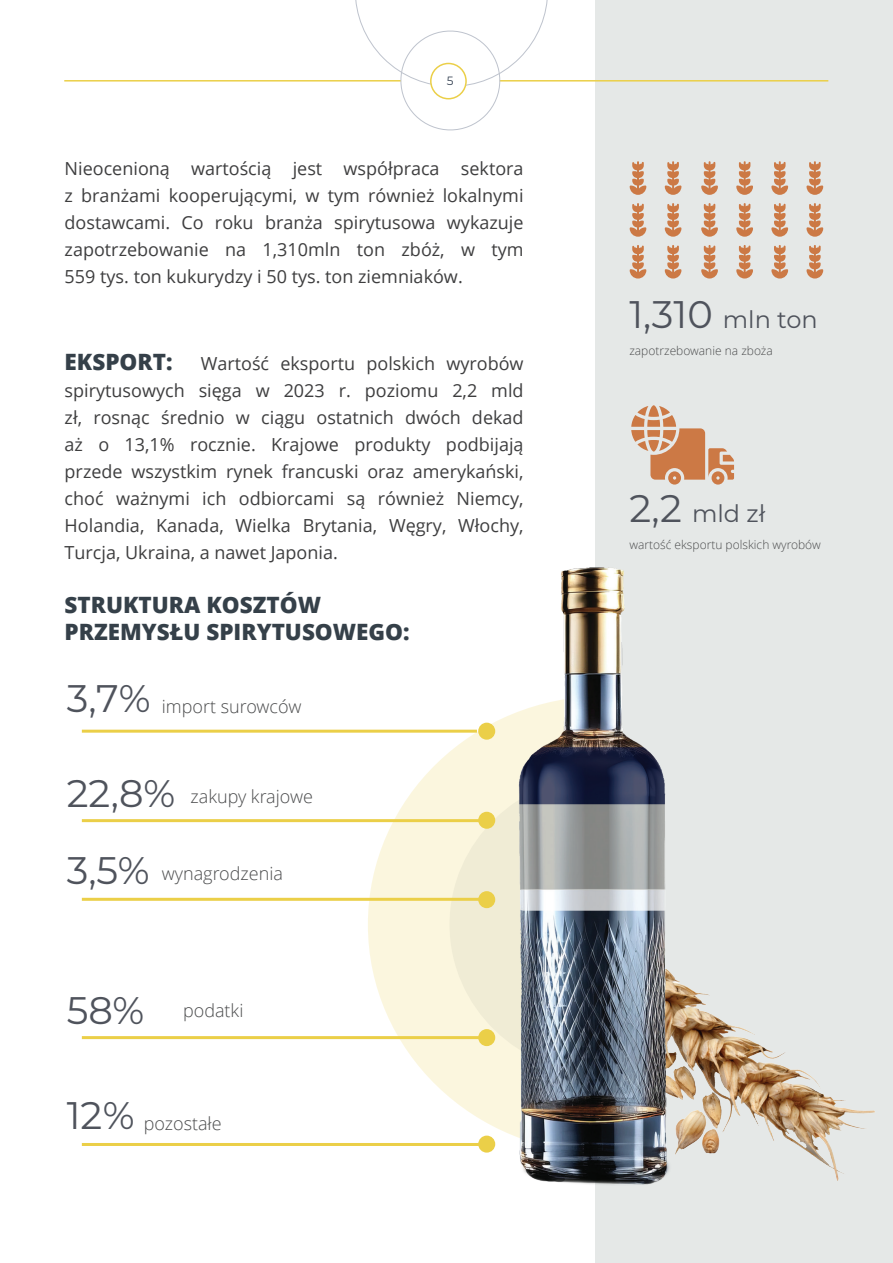
<style>
.page{position:relative;width:893px;height:1263px;background:#fff}
.page>*{position:absolute;margin:0;border:0;box-sizing:border-box;transform-origin:0 0}
.t1{font:38.4px/78px "Montserrat";color:#4f535c}
.t2{font:24px "Montserrat";color:#4f535c}
.t3{font:800 22.5px/27px "Open Sans";color:#354049}
.t4{font:18px/27px "Open Sans";color:#3e3e3f;text-align:justify}
.t5{font:300 18px "Open Sans";color:#4b4c4d}
.t6{font:300 12px "Open Sans";color:#4b4c4d}
.t7{font:12px "Montserrat";color:#374354}
.s1{font-size:38.4px}
</style>
<div class="page">
<div style="left:368px;top:696px;width:473px;height:457px;background:#fbf6de;border-radius:50%"></div>
<div style="left:595px;top:0;width:298px;height:1263px;background:#e5e8e7"></div>
<svg style="left:630px;top:161px;width:16px;height:34px"></svg>
<svg style="left:630px;top:203px;width:16px;height:34px"></svg>
<svg style="left:630px;top:245px;width:16px;height:34px"></svg>
<svg style="left:701px;top:161px;width:17px;height:34px"></svg>
<svg style="left:701px;top:203px;width:17px;height:34px"></svg>
<svg style="left:701px;top:245px;width:17px;height:34px"></svg>
<svg style="left:665px;top:161px;width:16px;height:34px"></svg>
<svg style="left:665px;top:203px;width:16px;height:34px"></svg>
<svg style="left:665px;top:245px;width:16px;height:34px"></svg>
<svg style="left:736px;top:161px;width:17px;height:34px"></svg>
<svg style="left:736px;top:203px;width:17px;height:34px"></svg>
<svg style="left:736px;top:245px;width:17px;height:34px"></svg>
<svg style="left:771px;top:161px;width:17px;height:34px"></svg>
<svg style="left:771px;top:203px;width:17px;height:34px"></svg>
<svg style="left:771px;top:245px;width:17px;height:34px"></svg>
<svg style="left:806px;top:161px;width:17px;height:34px"></svg>
<svg style="left:806px;top:203px;width:17px;height:34px"></svg>
<svg style="left:806px;top:245px;width:17px;height:34px"></svg>
<svg style="left:631px;top:405px;width:103px;height:57px"></svg>
<hr style="left:82px;top:730px;width:395px;height:3px;background:#ebcf48">
<hr style="left:82px;top:819px;width:405px;height:3px;background:#ebcf48">
<hr style="left:82px;top:898px;width:405px;height:3px;background:#ebcf48">
<hr style="left:82px;top:1036px;width:405px;height:3px;background:#ebcf48">
<hr style="left:82px;top:1143px;width:405px;height:3px;background:#ebcf48">
<img style="left:412px;top:462px;width:447px;height:723px">
<hr style="left:64px;top:80px;width:764px;height:2px;background:#ebcf48">
<svg style="left:345px;top:0;width:213px;height:131px"></svg>
<div style="left:431px;top:63px;width:35px;height:36px;background:#fff;border-radius:50%"></div>
<div style="left:430px;top:63px;width:37px;height:36px;border:2px solid #ebcf48;border-radius:50%"></div>
<p class="t7" style="left:447px;top:73px;width:8px">5</p>
<p class="t4" style="left:65px;top:155px;width:460px">Nieocenioną wartością jest współpraca sektora z branżami kooperującymi, w tym również lokalnymi dostawcami. Co roku branża spirytusowa wykazuje zapotrzebowanie na 1,310mln ton zbóż, w tym 559 tys. ton kukurydzy i 50 tys. ton ziemniaków.</p>
<p class="t3" style="left:65px;top:348px;width:109px">EKSPORT:</p>
<p class="t4" style="left:65px;top:350px;width:460px;text-indent:136px">Wartość eksportu polskich wyrobów spirytusowych sięga w 2023 r. poziomu 2,2 mld zł, rosnąc średnio w ciągu ostatnich dwóch dekad aż o 13,1% rocznie. Krajowe produkty podbijają przede wszystkim rynek francuski oraz amerykański, choć ważnymi ich odbiorcami są również Niemcy, Holandia, Kanada, Wielka Brytania, Węgry, Włochy, Turcja, Ukraina, a nawet Japonia.</p>
<p class="t3" style="left:65px;top:590px;width:347px">STRUKTURA KOSZTÓW<br>PRZEMYSŁU SPIRYTUSOWEGO:</p>
<h1 class="t1" style="left:67px;top:658px;width:85px">3,7%</h1>
<p class="t5" style="left:162px;top:694px;width:141px">import surowców</p>
<h1 class="t1" style="left:67px;top:752px;width:110px">22,8%<br>3,5%</h1>
<p class="t5" style="left:191px;top:784px;width:124px">zakupy krajowe</p>
<p class="t5" style="left:162px;top:861px;width:123px">wynagrodzenia</p>
<h1 class="t1" style="left:67px;top:970px;width:79px">58%</h1>
<p class="t5" style="left:183px;top:998px;width:62px">podatki</p>
<h1 class="t1" style="left:67px;top:1074px;width:69px">12%</h1>
<p class="t5" style="left:144px;top:1111px;width:79px">pozostałe</p>
<h2 class="t2" style="left:629px;top:303px;width:190px"><span class="s1">1,310</span> mln ton</h2>
<p class="t6" style="left:629px;top:343px;width:145px">zapotrzebowanie na zboża</p>
<h2 class="t2" style="left:629px;top:497px;width:138px"><span class="s1">2,2</span> mld zł</h2>
<p class="t6" style="left:629px;top:537px;width:193px">wartość eksportu polskich wyrobów</p>
</div>
